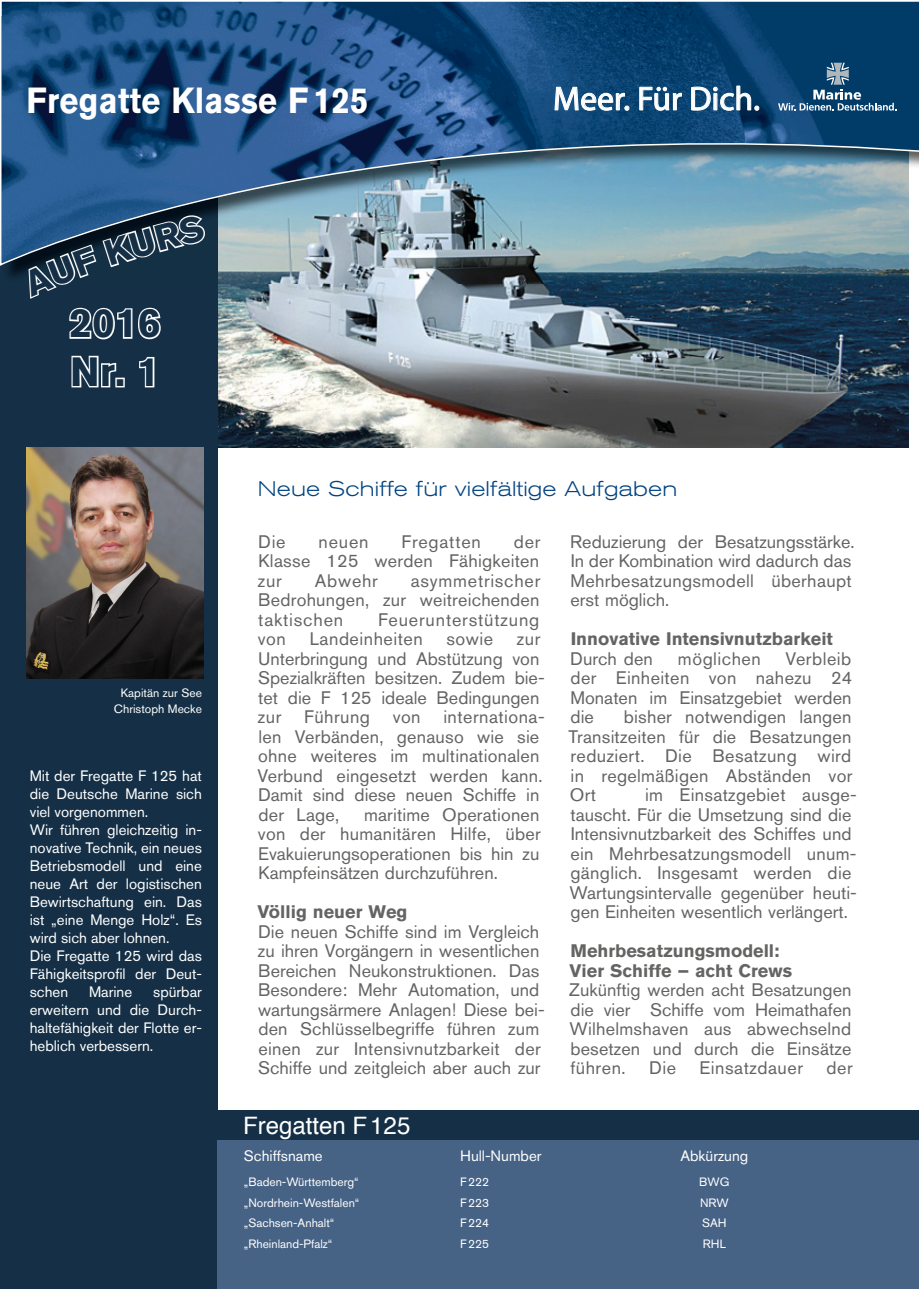
<style>
.page{position:relative;width:919px;height:1289px;background:#fff}
.page>*{position:absolute;margin:0;border:0;box-sizing:border-box;transform-origin:0 0}
.t1{font:700 40.5px/48.6px "Akzidenz Grotesk BQ";color:#153046}
.t2{font:700 36px "Akzidenz Grotesk BQ";letter-spacing:.01em;color:#fff;scale:.9 1}
.t3{font:33.6px "Myriad Pro";color:#fff}
.t4{font:24px "Helvetica";color:#fff}
.t5{font:300 expanded 21px "Akzidenz Grotesk BQ";letter-spacing:.01em;color:#004381}
.t6{font:18px/19.5px "Akzidenz Grotesk BQ";color:#646463;text-align:justify}
.t7{font:700 18px/19.5px "Akzidenz Grotesk BQ";color:#646463}
.t8{font:18px "Akzidenz Grotesk BQ";letter-spacing:.03em;color:#646463}
.t9{font:18px "Akzidenz Grotesk BQ";letter-spacing:.045em;color:#646463}
.t10{font:18px "Akzidenz Grotesk BQ";letter-spacing:.025em;color:#646463}
.t11{font:15px/18px "Akzidenz Grotesk BQ";color:#fff}
.t12{font:12px/16.5px "Akzidenz Grotesk BQ";color:#fff;text-align:center}
</style>
<div class="page">
<img style="left:219px;top:284px;width:689px;height:164px">
<div style="left:0;top:16px;width:218px;height:1272px;background:#153046"></div>
<img style="left:218px;top:267px;width:1px;height:17px">
<img style="left:219px;top:267px;width:690px;height:17px">
<svg style="left:0;top:1px;width:918px;height:266px"></svg>
<div style="left:218px;top:1139px;width:700px;height:149px;background:#466285"></div>
<svg style="left:778px;top:63px;width:118px;height:47px"></svg>
<svg style="left:554px;top:81px;width:75px;height:30px"></svg>
<svg style="left:638px;top:73px;width:44px;height:38px"></svg>
<svg style="left:690px;top:85px;width:69px;height:26px"></svg>
<svg style="left:71px;top:355px;width:47px;height:33px"></svg>
<div style="left:115px;top:377px;width:10px;height:10px;border:3px solid #fff"></div>
<svg style="left:139px;top:356px;width:16px;height:32px"></svg>
<img style="left:27px;top:448px;width:176px;height:230px">
<div style="left:218px;top:1110px;width:700px;height:30px;background:#153046"></div>
<svg style="left:21px;top:102px;width:185px;height:238px"></svg>
<h2 class="t2" style="left:27px;top:79px;width:381px">Fregatte Klasse F 125</h2>
<h1 class="t1" style="left:69px;top:299px;width:93px">2016<br>Nr. 1</h1>
<h3 class="t3" style="left:553px;top:78px;width:208px">Meer. Für Dich.</h3>
<p class="t12" style="left:114px;top:684px;width:89px">Kapitän zur See<br>Christoph Mecke</p>
<p class="t11" style="left:30px;top:766px;width:174px">Mit der Fregatte F 125 hat die Deutsche Marine sich viel vorgenommen.<br>Wir führen gleichzeitig in&shy;novative Technik, ein neues<br>Betriebsmodell und eine neue Art der logistischen<br>Bewirtschaftung ein. Das ist „eine Menge Holz“. Es wird sich aber lohnen.<br>Die Fregatte 125 wird das<br>Fähigkeitsprofil der Deut&shy;schen</p>
<p class="t11" style="left:30px;top:982px;width:174px;text-align:justify;text-indent:123px">spürbar erweitern und die Durch&shy;haltefähigkeit der Flotte er&shy;heblich verbessern.</p>
<p class="t11" style="left:89px;top:982px;width:45px">Marine</p>
<p class="t5" style="left:258px;top:476px;width:421px">Neue Schiffe für vielfältige Aufgaben</p>
<p class="t6" style="left:258px;top:531px;width:284px;text-indent:256px">der Klasse 125 werden Fähigkeiten zur</p>
<p class="t6" style="left:258px;top:531px;width:29px">Die</p>
<p class="t6" style="left:318px;top:531px;width:51px">neuen</p>
<p class="t9" style="left:401px;top:531px;width:81px">Fregatten</p>
<p class="t6" style="left:258px;top:570px;width:283px;text-indent:152px">asymmetrischer Bedrohungen, zur weitreichenden taktischen</p>
<p class="t6" style="left:315px;top:570px;width:65px">Abwehr</p>
<p class="t9" style="left:378px;top:609px;width:163px">Feuerunterstützung</p>
<p class="t6" style="left:258px;top:629px;width:30px">von</p>
<p class="t8" style="left:310px;top:628px;width:114px">Landeinheiten</p>
<p class="t6" style="left:446px;top:629px;width:48px">sowie</p>
<p class="t6" style="left:258px;top:629px;width:288px;text-align:left;text-indent:259px">zur<br>Unterbringung und Abstützung von<br>Spezialkräften besitzen. Zudem bie&shy;tet die F 125 ideale Bedingungen zur</p>
<p class="t6" style="left:257px;top:707px;width:289px;text-align:left;text-indent:186px">internationa&shy;len Verbänden, genauso wie sie ohne weiteres im multinationalen<br>Verbund eingesetzt werden kann.<br>Damit sind diese neuen Schiffe in der Lage,</p>
<p class="t10" style="left:304px;top:706px;width:67px">Führung</p>
<p class="t6" style="left:392px;top:707px;width:29px">von</p>
<p class="t6" style="left:258px;top:804px;width:284px;text-indent:106px">maritime Operationen von der humanitären Hilfe, über Evakuierungsoperationen bis hin zu Kampfeinsätzen durchzuführen.</p>
<p class="t7" style="left:257px;top:902px;width:151px">Völlig neuer Weg</p>
<p class="t6" style="left:258px;top:921px;width:288px;text-align:left">Die neuen Schiffe sind im Vergleich zu ihren Vorgängern in wesentlichen Bereichen Neukonstruktionen. Das Besondere: Mehr Automation, und wartungsärmere Anlagen! Diese bei&shy;den Schlüsselbegriffe führen zum einen zur Intensivnutzbarkeit der Schiffe und zeitgleich aber auch zur</p>
<h3 class="t4" style="left:243px;top:1107px;width:169px">Fregatten F 125</h3>
<p class="t6" style="left:570px;top:531px;width:286px;text-align:left">Reduzierung der Besatzungsstärke.<br>In der Kombination wird dadurch das<br>Mehrbesatzungsmodell überhaupt erst möglich.</p>
<p class="t7" style="left:570px;top:629px;width:264px">Innovative Intensivnutzbarkeit</p>
<p class="t6" style="left:570px;top:648px;width:84px">Durch den</p>
<p class="t8" style="left:678px;top:647px;width:84px">möglichen</p>
<p class="t6" style="left:570px;top:648px;width:283px;text-indent:215px">Verbleib der Einheiten von nahezu 24<br>Monaten im Einsatzgebiet werden die</p>
<p class="t6" style="left:568px;top:707px;width:286px;text-indent:56px">bisher notwendigen langen Transitzeiten für die Besatzungen reduziert. Die Besatzung wird in regelmäßigen Abständen vor Ort</p>
<p class="t6" style="left:569px;top:785px;width:289px;text-align:left;text-indent:76px">im Einsatzgebiet ausge&shy;tauscht. Für die Umsetzung sind die Intensivnutzbarkeit des Schiffes und ein Mehrbesatzungsmodell unum&shy;gänglich. Insgesamt werden die Wartungsintervalle gegenüber heuti&shy;gen Einheiten wesentlich verlängert.</p>
<p class="t7" style="left:569px;top:941px;width:224px">Mehrbesatzungsmodell:<br>Vier Schiffe – acht Crews</p>
<p class="t6" style="left:569px;top:980px;width:284px">Zukünftig werden acht Besatzungen die vier Schiffe vom Heimathafen Wilhelmshaven aus abwechselnd besetzen und durch die Einsätze führen.</p>
<p class="t6" style="left:649px;top:1058px;width:28px">Die</p>
<p class="t8" style="left:699px;top:1057px;width:105px">Einsatzdauer</p>
<p class="t6" style="left:826px;top:1058px;width:28px">der</p>
<p class="t11" style="left:244px;top:1146px;width:80px">Schiffsname</p>
<p class="t11" style="left:460px;top:1146px;width:83px">Hull-Number</p>
<p class="t11" style="left:680px;top:1146px;width:69px">Abkürzung</p>
<p class="t12" style="left:244px;top:1173px;width:116px">„Baden-Württemberg“</p>
<p class="t12" style="left:460px;top:1173px;width:30px">F 222</p>
<p class="t12" style="left:699px;top:1173px;width:32px">BWG</p>
<p class="t12" style="left:244px;top:1193px;width:117px">„Nordrhein-Westfalen“</p>
<p class="t12" style="left:460px;top:1193px;width:30px">F 223</p>
<p class="t12" style="left:700px;top:1193px;width:30px">NRW</p>
<p class="t12" style="left:244px;top:1214px;width:92px">„Sachsen-Anhalt“</p>
<p class="t12" style="left:460px;top:1214px;width:30px">F 224</p>
<p class="t12" style="left:702px;top:1214px;width:26px">SAH</p>
<p class="t12" style="left:244px;top:1235px;width:90px">„Rheinland-Pfalz“</p>
<p class="t12" style="left:460px;top:1235px;width:30px">F 225</p>
<p class="t12" style="left:703px;top:1235px;width:25px">RHL</p>
</div>
